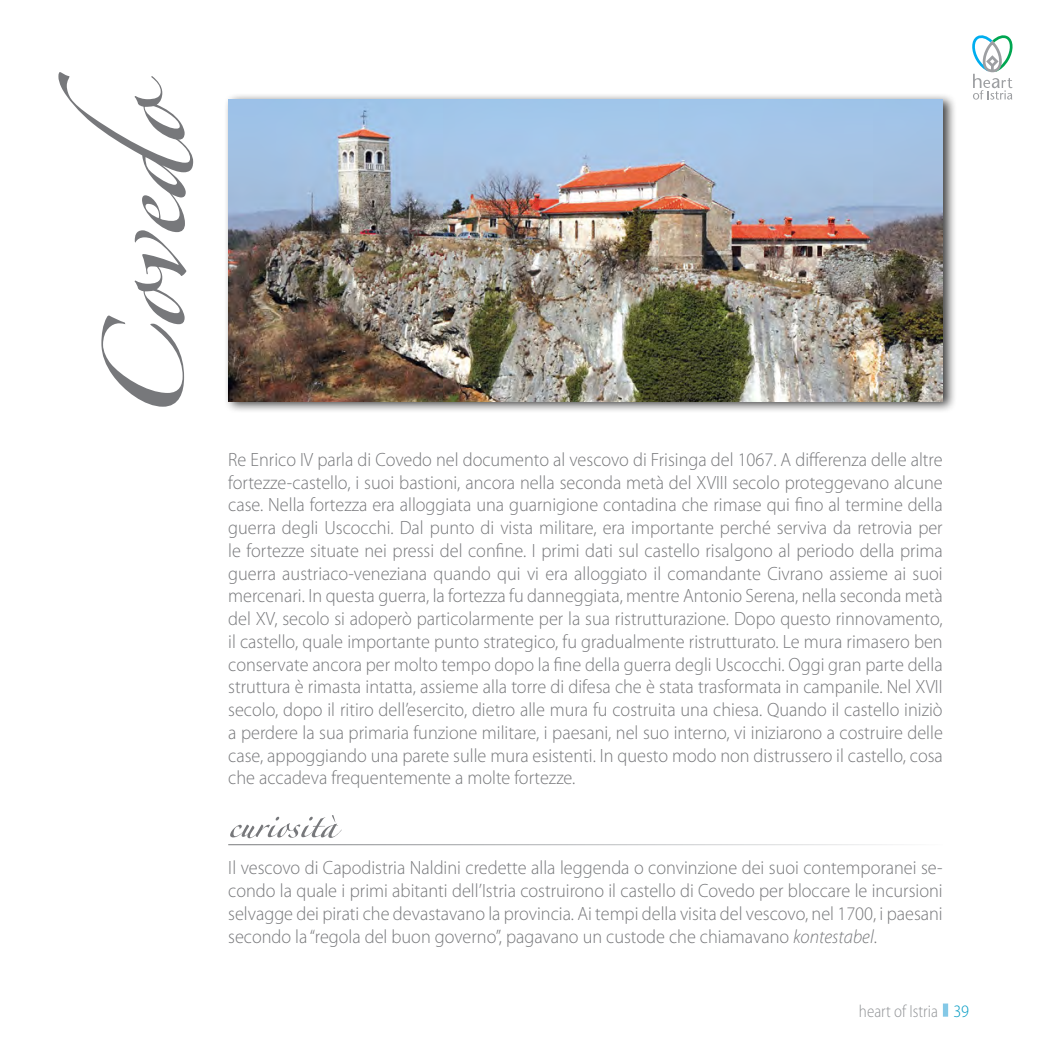
<style>
.page{position:relative;width:1042px;height:1042px;background:#fff}
.page>*{position:absolute;margin:0;border:0;box-sizing:border-box;transform-origin:0 0}
.t1{font:181.3px "Zapfino Forte LT Pro";color:#77787b}
.t2{font:52.5px "Zapfino Forte LT Pro";color:#77787b}
.t3{font:300 19.25px/22.8px "Myriad Pro";color:#77787b;text-align:justify;scale:.95 1}
.t4{font:300 semi-condensed 17.5px "Myriad Pro";color:#939598;scale:.95 1}
.s1{font-style:italic}
.s2{color:#009ac3}
</style>
<div class="page">
<div style="left:943px;top:1003px;width:5px;height:13px;background:#84c8e6"></div>
<svg style="left:972px;top:35px;width:41px;height:65px"></svg>
<div style="left:224px;top:92px;width:733px;height:322px;background:#000;opacity:.75"></div>
<img style="left:228px;top:99px;width:715px;height:303px">
<h1 class="t1" style="left:14px;top:424px;width:353px;rotate:-90deg">Covedo</h1>
<p class="t3" style="left:228px;top:448px;width:754px">Re Enrico IV parla di Covedo nel documento al vescovo di Frisinga del 1067. A differenza delle altre fortezze-castello, i suoi bastioni, ancora nella seconda metà del XVIII secolo proteggevano alcune case. Nella fortezza era alloggiata una guarnigione contadina che rimase qui fino al termine della guerra degli Uscocchi. Dal punto di vista militare, era importante perché serviva da retrovia per le fortezze situate nei pressi del confine. I primi dati sul castello risalgono al periodo della prima guerra austriaco-veneziana quando qui vi era alloggiato il comandante Civrano assieme ai suoi mercenari. In questa guerra, la fortezza fu danneggiata, mentre Antonio Serena, nella seconda metà del XV, secolo si adoperò particolarmente per la sua ristrutturazione. Dopo questo rinnovamento, il castello, quale importante punto strategico, fu gradualmente ristrutturato. Le mura rimasero ben conservate ancora per molto tempo dopo la fine della guerra degli Uscocchi. Oggi gran parte della struttura è rimasta intatta, assieme alla torre di difesa che è stata trasformata in campanile. Nel XVII secolo, dopo il ritiro dell’esercito, dietro alle mura fu costruita una chiesa. Quando il castello iniziò a perdere la sua primaria funzione militare, i paesani, nel suo interno, vi iniziarono a costruire delle case, appoggiando una parete sulle mura esistenti. In questo modo non distrussero il castello, cosa che accadeva frequentemente a molte fortezze.</p>
<h2 class="t2" style="left:228px;top:788px;width:109px">curiosità</h2>
<p class="t3" style="left:228px;top:857px;width:753px">Il vescovo di Capodistria Naldini credette alla leggenda o convinzione dei suoi contemporanei se&shy;condo la quale i primi abitanti dell’Istria costruirono il castello di Covedo per bloccare le incursioni selvagge dei pirati che devastavano la provincia. Ai tempi della visita del vescovo, nel 1700, i paesani secondo la “regola del buon governo”, pagavano un custode che chiamavano <span class="s1">kontestabel</span>.</p>
<p class="t4" style="left:859px;top:1000px;width:117px">heart of Istria <span class="s2">39</span></p>
</div>
